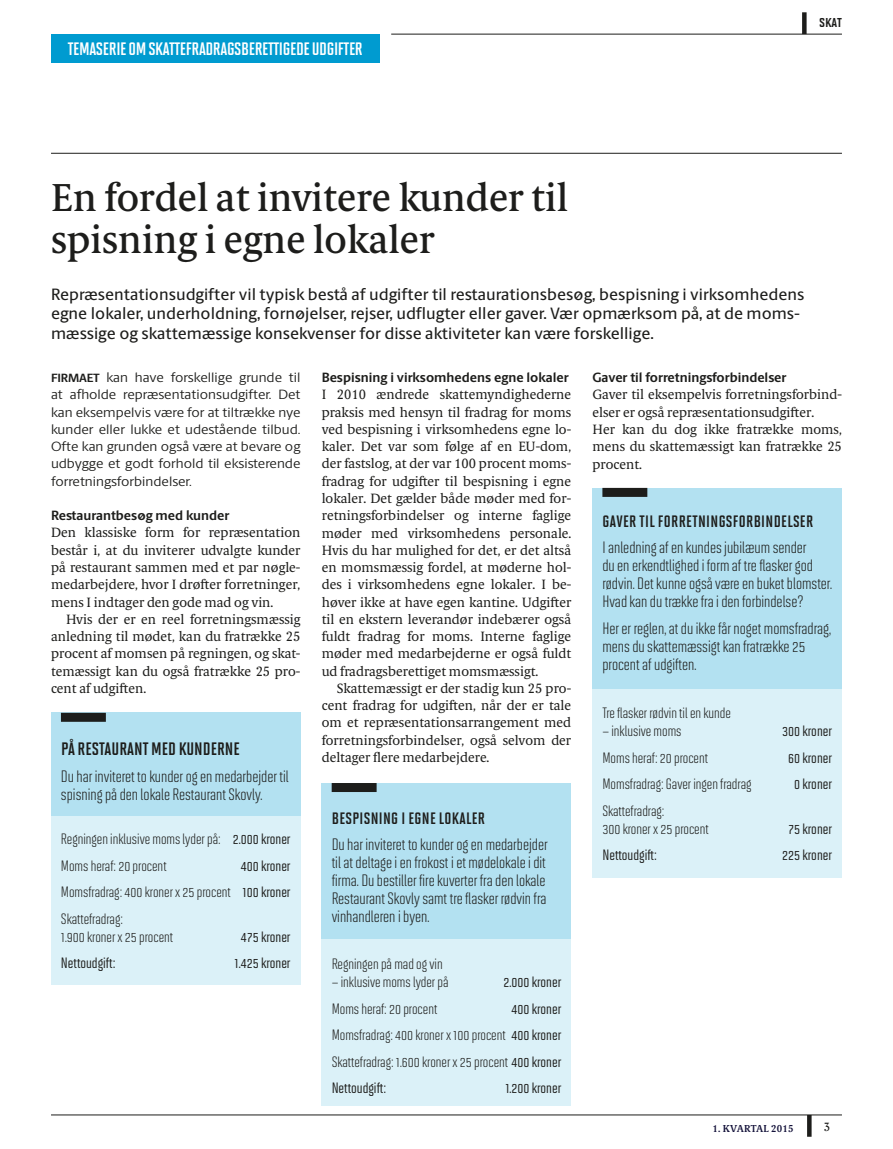
<style>
.page{position:relative;width:893px;height:1149px;background:#fff}
.page>*{position:absolute;margin:0;border:0;box-sizing:border-box;transform-origin:0 0}
.t1{font:500 39px/42px "Berling Serif Text";color:#1d1d1b}
.t2{font:18px "Solano Gothic MVB Bd Cap";letter-spacing:-.02em;color:#fff}
.t3{font:700 18px "Solano Gothic MVB";color:#1d1d1b}
.t4{font:16.5px/18px "Solano Gothic MVB";color:#1d1d1b}
.t5{font:500 16.5px/19.5px "Berling Sans";color:#1d1d1b}
.t6{font:700 16.5px "Solano Gothic MVB";letter-spacing:.02em;color:#1d1d1b}
.t7{font:15px/26.5px "Solano Gothic MVB";color:#1d1d1b}
.t8{font:500 15px "Solano Gothic MVB";color:#1d1d1b}
.t9{font:15px "Solano Gothic MVB Bd SC";color:#1d1d1b}
.t10{font:13.5px/17.2px "Berling Serif Text";color:#1d1d1b;text-align:justify}
.t11{font:13.5px/17.2px "Berling Sans";color:#1d1d1b;text-align:justify}
.t12{font:700 13.5px "Berling Sans";color:#1d1d1b}
.t13{font:12px "Berling Serif Text";color:#1d1d1b}
.t14{font:600 10.2px "Berling Serif Text";letter-spacing:.02em;color:#131139}
.s1{font-weight:700;font-size:12px}
.s2{font-weight:500}
</style>
<div class="page">
<div style="left:807px;top:1114px;width:5px;height:22px;background:#1d1d1b"></div>
<hr style="left:51px;top:153px;width:791px;height:1px;background:#1d1d1b">
<hr style="left:391px;top:34px;width:451px;height:1px;background:#1d1d1b">
<div style="left:802px;top:12px;width:5px;height:22px;background:#1d1d1b"></div>
<hr style="left:51px;top:1114px;width:791px;height:1px;background:#1d1d1b">
<div style="left:51px;top:712px;width:249px;height:250px;background:#b3e1f1"></div>
<div style="left:51px;top:816px;width:249px;height:168px;background:#dbf1f8"></div>
<div style="left:61px;top:712px;width:45px;height:9px;background:#1d1d1b"></div>
<div style="left:322px;top:782px;width:249px;height:175px;background:#b3e1f1"></div>
<div style="left:322px;top:938px;width:249px;height:167px;background:#dbf1f8"></div>
<div style="left:332px;top:782px;width:45px;height:9px;background:#1d1d1b"></div>
<div style="left:592px;top:487px;width:250px;height:233px;background:#b3e1f1"></div>
<div style="left:592px;top:688px;width:250px;height:188px;background:#dbf1f8"></div>
<div style="left:602px;top:487px;width:45px;height:9px;background:#1d1d1b"></div>
<div style="left:51px;top:34px;width:328px;height:29px;background:#009bd0"></div>
<h2 class="t2" style="left:68px;top:39px;width:297px">TEMASERIE OM SKATTEFRADRAGSBERETTIGEDE UDGIFTER</h2>
<p class="t9" style="left:819px;top:14px;width:24px">skat</p>
<h1 class="t1" style="left:51px;top:177px;width:519px">En fordel at invitere kunder til spisning i egne lokaler</h1>
<p class="t5" style="left:51px;top:284px;width:755px">Repræsentationsudgifter vil typisk bestå af udgifter til restaurationsbesøg, bespisning i virksomhedens egne lokaler, underholdning, fornøjelser, rejser, udflugter eller gaver. Vær opmærksom på, at de moms&shy;mæssige og skattemæssige konsekvenser for disse aktiviteter kan være forskellige.</p>
<p class="t11" style="left:51px;top:368px;width:251px"><span class="s1">FIRMAET</span> kan have forskellige grunde til at afholde repræsentationsudgifter. Det kan eksempelvis være for at tiltrække nye kunder eller lukke et udestående tilbud.<br>Ofte kan grunden også være at bevare og udbygge et godt forhold til eksisterende forretningsforbindelser.</p>
<p class="t12" style="left:51px;top:507px;width:180px">Restaurantbesøg med kunder</p>
<p class="t10" style="left:51px;top:524px;width:251px">Den klassiske form for repræsentation består i, at du inviterer udvalgte kunder på restaurant sammen med et par nøgle&shy;medarbejdere, hvor I drøfter forretninger, mens I indtager den gode mad og vin.</p>
<p class="t10" style="left:51px;top:610px;width:251px;text-indent:15px">Hvis der er en reel forretningsmæssig anledning til mødet, kan du fratrække 25 procent af momsen på regningen, og skat&shy;temæssigt kan du også fratrække 25 pro&shy;cent af udgiften.</p>
<p class="t12" style="left:322px;top:369px;width:249px">Bespisning i virksomhedens egne lokaler</p>
<p class="t10" style="left:322px;top:386px;width:251px">I 2010 ændrede skattemyndighederne praksis med hensyn til fradrag for moms ved bespisning i virksomhedens egne lo&shy;kaler. Det var som følge af en EU-dom, der fastslog, at der var 100 procent moms&shy;fradrag for udgifter til bespisning i egne lokaler. Det gælder både møder med for&shy;retningsforbindelser og interne faglige møder med virksomhedens personale.<br>Hvis du har mulighed for det, er det altså en momsmæssig fordel, at møderne hol&shy;des i virksomhedens egne lokaler. I be&shy;høver ikke at have egen kantine. Udgifter til en ekstern leverandør indebærer også fuldt fradrag for moms. Interne faglige møder med medarbejderne er også fuldt ud fradragsberettiget momsmæssigt.</p>
<p class="t10" style="left:322px;top:679px;width:251px;text-indent:15px">Skattemæssigt er der stadig kun 25 pro&shy;cent fradrag for udgiften, når der er tale om et repræsentationsarrangement med forretningsforbindelser, også selvom der deltager flere medarbejdere.</p>
<p class="t12" style="left:592px;top:369px;width:195px">Gaver til forretningsforbindelser</p>
<p class="t10" style="left:592px;top:386px;width:251px;text-align:left">Gaver til eksempelvis forretningsforbind&shy;elser er også repræsentationsudgifter.<br>Her kan du dog ikke fratrække moms, mens du skattemæssigt kan fratrække 25 procent.</p>
<p class="t6" style="left:603px;top:512px;width:212px">GAVER TIL FORRETNINGSFORBINDELSER</p>
<p class="t4" style="left:602px;top:538px;width:231px">I anledning af en kundes jubilæum sender<br>du en erkendtlighed i form af tre flasker god rødvin. Det kunne også være en buket blomster.<br>Hvad kan du trække fra i den forbindelse?</p>
<p class="t4" style="left:602px;top:619px;width:230px">Her er reglen, at du ikke får noget momsfradrag, mens du skattemæssigt kan fratrække 25 procent af udgiften.</p>
<p class="t7" style="left:602px;top:699px;width:130px">Tre flasker rødvin til en kunde</p>
<p class="t7" style="left:602px;top:717px;width:81px">– inklusive moms</p>
<p class="t8" style="left:782px;top:722px;width:51px">300 kroner</p>
<p class="t7" style="left:602px;top:744px;width:107px">Moms heraf: 20 procent</p>
<p class="t8" style="left:788px;top:749px;width:45px">60 kroner</p>
<p class="t7" style="left:602px;top:770px;width:151px">Momsfradrag: Gaver ingen fradrag</p>
<p class="t8" style="left:794px;top:775px;width:39px">0 kroner</p>
<p class="t7" style="left:602px;top:801px;width:108px;line-height:18px">Skattefradrag:<br>300 kroner x 25 procent</p>
<h2 class="t3" style="left:61px;top:738px;width:180px">PÅ RESTAURANT MED KUNDERNE</h2>
<p class="t4" style="left:61px;top:766px;width:229px">Du har inviteret to kunder og en medarbejder til spisning på den lokale Restaurant Skovly.</p>
<p class="t7" style="left:61px;top:825px;width:231px">Regningen inklusive moms lyder på: <span class="s2">2.000 kroner<br></span>Moms heraf: 20 procent</p>
<p class="t6" style="left:332px;top:808px;width:155px">BESPISNING I EGNE LOKALER</p>
<p class="t4" style="left:332px;top:835px;width:218px">Du har inviteret to kunder og en medarbejder til at deltage i en frokost i et mødelokale i dit firma. Du bestiller fire kuverter fra den lokale Restaurant Skovly samt tre flasker rødvin fra vinhandleren i byen.</p>
<p class="t7" style="left:332px;top:950px;width:113px">Regningen på mad og vin</p>
<p class="t7" style="left:332px;top:968px;width:118px">– inklusive moms lyder på</p>
<p class="t8" style="left:504px;top:973px;width:59px">2.000 kroner</p>
<p class="t7" style="left:332px;top:995px;width:107px">Moms heraf: 20 procent</p>
<p class="t8" style="left:788px;top:820px;width:45px">75 kroner</p>
<p class="t8" style="left:602px;top:846px;width:56px">Nettoudgift:</p>
<p class="t8" style="left:782px;top:846px;width:51px">225 kroner</p>
<p class="t7" style="left:61px;top:852px;width:231px;text-align:justify;text-indent:180px"><span class="s2">400 kroner </span>Momsfradrag: 400 kroner x 25 procent <span class="s2">100 kroner </span>Skattefradrag:</p>
<p class="t7" style="left:61px;top:923px;width:114px">1.900 kroner x 25 procent</p>
<p class="t8" style="left:241px;top:928px;width:51px">475 kroner</p>
<p class="t8" style="left:61px;top:954px;width:56px">Nettoudgift:</p>
<p class="t8" style="left:235px;top:954px;width:57px">1.425 kroner</p>
<p class="t7" style="left:332px;top:995px;width:231px;text-align:justify;text-indent:180px"><span class="s2">400 kroner </span>Momsfradrag: 400 kroner x 100 procent <span class="s2">400 kroner </span>Skattefradrag: 1.600 kroner x 25 procent <span class="s2">400 kroner Nettoudgift:</span></p>
<p class="t8" style="left:505px;top:1079px;width:57px">1.200 kroner</p>
<p class="t14" style="left:713px;top:1121px;width:83px">1. KVARTAL 2015</p>
<p class="t13" style="left:824px;top:1119px;width:8px">3</p>
</div>
